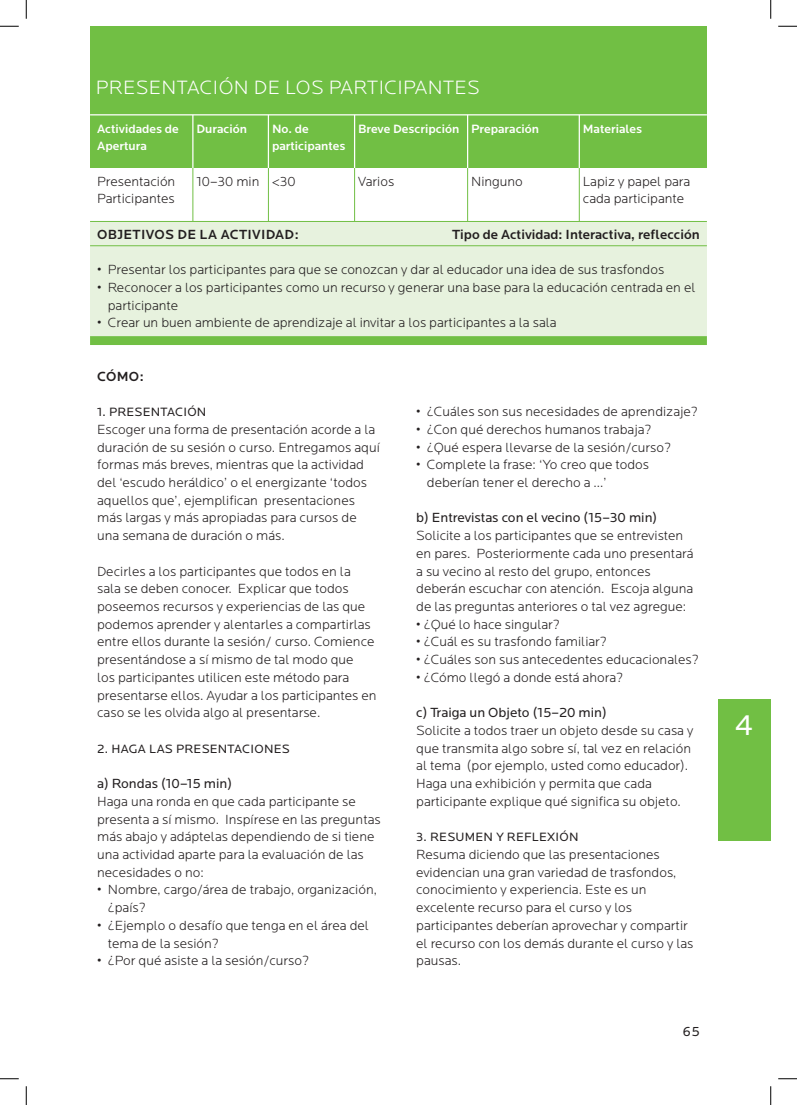
<style>
.page{position:relative;width:797px;height:1105px;background:#fff}
.page>*{position:absolute;margin:0;border:0;box-sizing:border-box;transform-origin:0 0}
.t1{font:30px "Locator";color:#fff}
.MR_1{font:300 20px "Locator";letter-spacing:.02em;color:#fff}
.Brød{font:300 13.75px/17.8px "Locator";color:#231f20}
.MR_4{font:13.75px "Locator";color:#231f20}
.MR_2_sos{font:500 13.75px "Locator";color:#231f20}
.MR_2_sos-2{font:500 13.75px "Locator";letter-spacing:.02em;color:#231f20}
.MR_2{font:500 13.75px "Locator";color:#231f20}
.Skema_rubrik_hvid{font:500 12.5px/17.8px "Locator";color:#fff}
.MR_3{font:12.5px "Locator";letter-spacing:.02em;color:#231f20}
</style>
<div class="page">
<div style="left:717px;top:699px;width:53px;height:142px;background:#71bf44"></div>
<div style="left:90px;top:26px;width:617px;height:142px;background:#71bf44"></div>
<hr style="left:192px;top:115px;width:1px;height:53px;background:#fff">
<hr style="left:90px;top:114px;width:617px;height:1px;background:#fff">
<hr style="left:192px;top:168px;width:1px;height:124px;background:#71bf44">
<hr style="left:268px;top:115px;width:1px;height:53px;background:#fff">
<hr style="left:268px;top:168px;width:1px;height:124px;background:#71bf44">
<hr style="left:354px;top:115px;width:1px;height:53px;background:#fff">
<hr style="left:354px;top:168px;width:1px;height:124px;background:#71bf44">
<hr style="left:467px;top:115px;width:1px;height:53px;background:#fff">
<hr style="left:467px;top:168px;width:1px;height:124px;background:#71bf44">
<hr style="left:578px;top:115px;width:2px;height:53px;background:#fff">
<hr style="left:579px;top:168px;width:1px;height:124px;background:#71bf44">
<div style="left:90px;top:221px;width:617px;height:115px;background:#e7f2de"></div>
<hr style="left:90px;top:221px;width:617px;height:1px;background:#71bf44">
<hr style="left:90px;top:245px;width:617px;height:1px;background:#71bf44">
<div style="left:90px;top:336px;width:617px;height:9px;background:#71bf44"></div>
<svg style="left:0;top:25px;width:19px;height:2px"></svg>
<svg style="left:778px;top:25px;width:19px;height:2px"></svg>
<svg style="left:0;top:1078px;width:19px;height:1px"></svg>
<svg style="left:778px;top:1078px;width:19px;height:1px"></svg>
<svg style="left:25px;top:0;width:2px;height:19px"></svg>
<svg style="left:25px;top:1086px;width:2px;height:19px"></svg>
<svg style="left:770px;top:0;width:1px;height:19px"></svg>
<svg style="left:770px;top:1086px;width:1px;height:19px"></svg>
<p class="MR_1" style="left:96px;top:77px;width:385px">PRESENTACIÓN DE LOS PARTICIPANTES</p>
<p class="Skema_rubrik_hvid" style="left:97px;top:120px;width:83px">Actividades de<br>Apertura</p>
<p class="Brød" style="left:97px;top:173px;width:80px">Presentación<br>Participantes</p>
<p class="Skema_rubrik_hvid" style="left:196px;top:120px;width:52px">Duración</p>
<p class="Skema_rubrik_hvid" style="left:358px;top:120px;width:103px">Breve Descripción</p>
<p class="Skema_rubrik_hvid" style="left:471px;top:120px;width:69px">Preparación</p>
<p class="Skema_rubrik_hvid" style="left:272px;top:120px;width:75px">No. de participantes</p>
<p class="Brød" style="left:272px;top:173px;width:25px">&lt;30</p>
<p class="Brød" style="left:196px;top:173px;width:64px">10–30 min</p>
<p class="Brød" style="left:358px;top:173px;width:38px">Varios</p>
<p class="Brød" style="left:471px;top:173px;width:53px">Ninguno</p>
<p class="Skema_rubrik_hvid" style="left:583px;top:120px;width:61px">Materiales</p>
<p class="Brød" style="left:583px;top:173px;width:109px">Lapiz y papel para cada participante</p>
<p class="MR_2_sos" style="left:452px;top:227px;width:249px">Tipo de Actividad: Interactiva, reflección</p>
<p class="MR_2_sos-2" style="left:97px;top:227px;width:203px">OBJETIVOS DE LA ACTIVIDAD:</p>
<p class="Brød" style="left:97px;top:261px;width:568px">• Presentar los participantes para que se conozcan y dar al educador una idea de sus trasfondos</p>
<p class="Brød" style="left:108px;top:279px;width:589px;text-indent:-11px">• Reconocer a los participantes como un recurso y generar una base para la educación centrada en el participante</p>
<p class="Brød" style="left:97px;top:314px;width:461px">• Crear un buen ambiente de aprendizaje al invitar a los participantes a la sala</p>
<p class="MR_2" style="left:97px;top:368px;width:48px">CÓMO:</p>
<p class="MR_3" style="left:97px;top:405px;width:111px">1. PRESENTACIÓN</p>
<p class="Brød" style="left:97px;top:421px;width:284px">Escoger una forma de presentación acorde a la duración de su sesión o curso. Entregamos aquí formas más breves, mientras que la actividad del ‘escudo heráldico’ o el energizante ‘todos aquellos que’, ejemplifican presentaciones más largas y más apropiadas para cursos de una semana de duración o más.</p>
<p class="Brød" style="left:97px;top:562px;width:281px">Decirles a los participantes que todos en la sala se deben conocer. Explicar que todos poseemos recursos y experiencias de las que podemos aprender y alentarles a compartirlas entre ellos durante la sesión/ curso. Comience presentándose a sí mismo de tal modo que<br>los participantes utilicen este método para presentarse ellos. Ayudar a los participantes en caso se les olvida algo al presentarse.</p>
<p class="MR_3" style="left:97px;top:742px;width:194px">2. HAGA LAS PRESENTACIONES</p>
<p class="MR_4" style="left:97px;top:776px;width:136px">a) Rondas (10–15 min)</p>
<p class="Brød" style="left:97px;top:793px;width:285px">Haga una ronda en que cada participante se presenta a sí mismo. Inspírese en las preguntas más abajo y adáptelas dependiendo de si tiene una actividad aparte para la evaluación de las necesidades o no:</p>
<p class="Brød" style="left:108px;top:881px;width:271px;text-indent:-11px">• Nombre, cargo/área de trabajo, organización, ¿país?</p>
<p class="Brød" style="left:108px;top:917px;width:263px;text-indent:-11px">• ¿Ejemplo o desafío que tenga en el área del tema de la sesión?</p>
<p class="Brød" style="left:97px;top:952px;width:213px">• ¿Por qué asiste a la sesión/curso?</p>
<p class="Brød" style="left:416px;top:403px;width:283px">• ¿Cuáles son sus necesidades de aprendizaje?</p>
<p class="Brød" style="left:416px;top:421px;width:237px">• ¿Con qué derechos humanos trabaja?</p>
<p class="Brød" style="left:416px;top:438px;width:256px">• ¿Qué espera llevarse de la sesión/curso?</p>
<p class="Brød" style="left:427px;top:456px;width:224px;text-indent:-11px">• Complete la frase: ‘Yo creo que todos deberían tener el derecho a …’</p>
<p class="MR_4" style="left:416px;top:510px;width:242px">b) Entrevistas con el vecino (15–30 min)</p>
<p class="Brød" style="left:416px;top:527px;width:279px">Solicite a los participantes que se entrevisten en pares. Posteriormente cada uno presentará a su vecino al resto del grupo, entonces deberán escuchar con atención. Escoja alguna de las preguntas anteriores o tal vez agregue:</p>
<p class="Brød" style="left:416px;top:616px;width:145px">• ¿Qué lo hace singular?</p>
<p class="Brød" style="left:416px;top:633px;width:192px">• ¿Cuál es su trasfondo familiar?</p>
<p class="Brød" style="left:416px;top:651px;width:284px">• ¿Cuáles son sus antecedentes educacionales?</p>
<p class="Brød" style="left:416px;top:669px;width:208px">• ¿Cómo llegó a donde está ahora?</p>
<p class="MR_4" style="left:416px;top:705px;width:192px">c) Traiga un Objeto (15–20 min)</p>
<p class="Brød" style="left:416px;top:722px;width:279px">Solicite a todos traer un objeto desde su casa y que transmita algo sobre sí, tal vez en relación al tema (por ejemplo, usted como educador).<br>Haga una exhibición y permita que cada participante explique qué significa su objeto.</p>
<p class="MR_3" style="left:416px;top:830px;width:164px">3. RESUMEN Y REFLEXIÓN</p>
<p class="Brød" style="left:416px;top:846px;width:279px">Resuma diciendo que las presentaciones evidencian una gran variedad de trasfondos, conocimiento y experiencia. Este es un excelente recurso para el curso y los participantes deberían aprovechar y compartir el recurso con los demás durante el curso y las pausas.</p>
<p class="MR_4" style="left:683px;top:1024px;width:18px">65</p>
<h1 class="t1" style="left:735px;top:709px;width:19px">4</h1>
</div>
